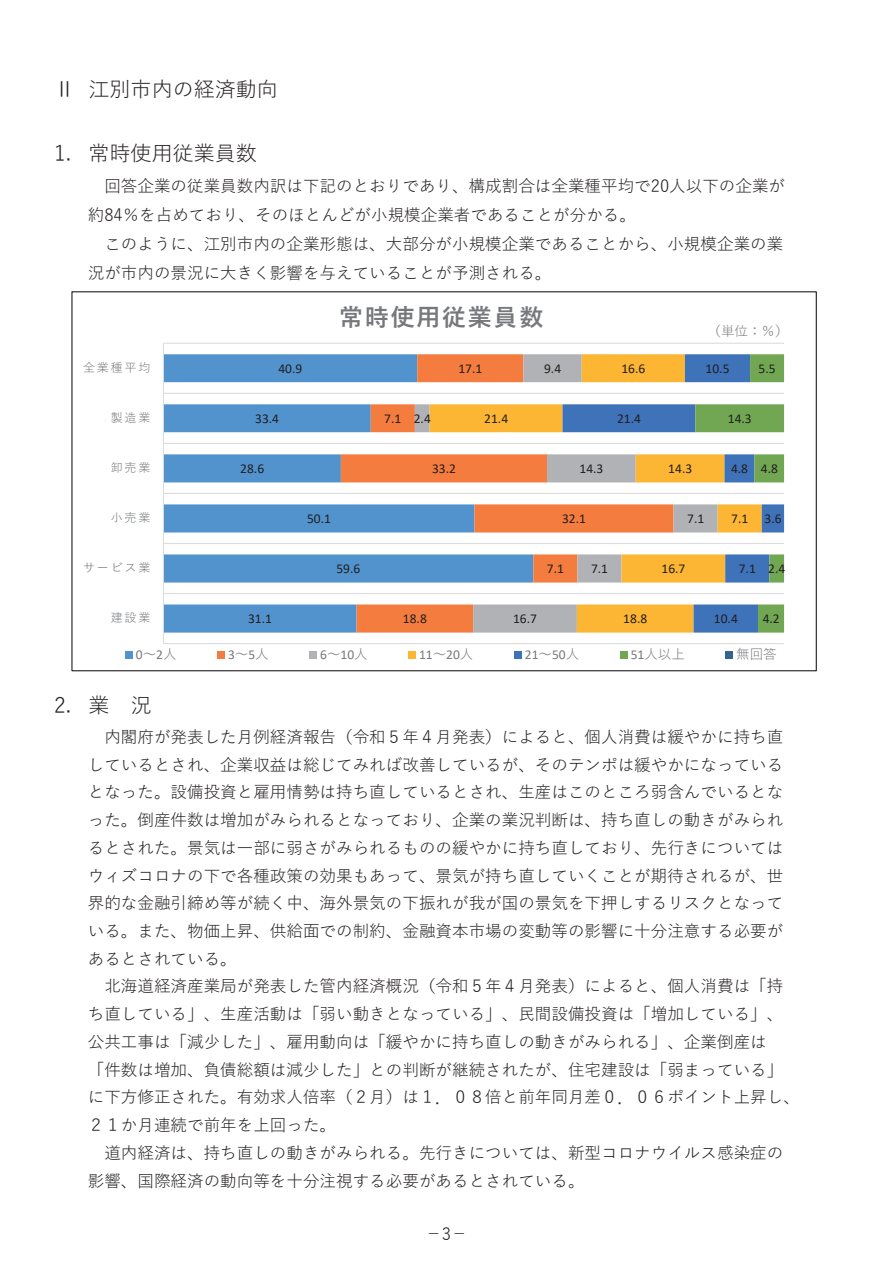
<style>
.page{position:relative;width:893px;height:1263px;background:#fff}
.page>*{position:absolute;margin:0;border:0;box-sizing:border-box;transform-origin:0 0}
.t1{font:700 24px "Yu Gothic";letter-spacing:.075em;color:#76787b}
.t2{font:21px "Yu Gothic";color:#231f20}
.t3{font:16.5px/27.8px "Yu Gothic";color:#231f20}
.t4{font:13.5px "Calibri";color:#231f20}
.t5{font:13.5px "Calibri";color:#76787b}
.t6{font:13.5px "Yu Gothic";color:#76787b}
.t7{font:12px "Yu Gothic";letter-spacing:.15em;color:#76787b}
.s1{font-family:"Yu Gothic"}
.s2{font-family:"Calibri"}
</style>
<div class="page">
<hr style="left:163px;top:643px;width:621px;height:1px;background:#dcdddf">
<hr style="left:163px;top:343px;width:621px;height:1px;background:#dcdddf">
<svg style="left:164px;top:354px;width:177px;height:279px;fill:#5293ce"></svg>
<svg style="left:341px;top:354px;width:74px;height:279px"></svg>
<svg style="left:415px;top:354px;width:15px;height:279px"></svg>
<svg style="left:430px;top:354px;width:132px;height:279px"></svg>
<svg style="left:562px;top:354px;width:133px;height:279px"></svg>
<svg style="left:695px;top:354px;width:89px;height:279px"></svg>
<hr style="left:163px;top:343px;width:1px;height:301px;background:#dcdddf">
<div style="left:125px;top:652px;width:8px;height:7px;background:#5293ce"></div>
<div style="left:217px;top:652px;width:8px;height:7px;background:#f47c3f"></div>
<div style="left:310px;top:652px;width:7px;height:7px;background:#b1b2b6"></div>
<div style="left:408px;top:652px;width:8px;height:7px;background:#fcb634"></div>
<div style="left:514px;top:652px;width:8px;height:7px;background:#3e72b9"></div>
<div style="left:620px;top:652px;width:7px;height:7px;background:#71a753"></div>
<div style="left:726px;top:652px;width:7px;height:7px;background:#35638e"></div>
<p class="t2" style="left:54px;top:70px;width:225px">Ⅱ 江別市内の経済動向</p>
<p class="t2" style="left:54px;top:134px;width:204px">1. 常時使用従業員数</p>
<p class="t3" style="left:88px;top:170px;width:699px;line-height:28.8px">　回答企業の従業員数内訳は下記のとおりであり、構成割合は全業種平均で20人以下の企業が約84％を占めており、そのほとんどが小規模企業者であることが分かる。<br>　このように、江別市内の企業形態は、大部分が小規模企業であることから、小規模企業の業況が市内の景況に大きく影響を与えていることが予測される。</p>
<p class="t1" style="left:339px;top:304px;width:206px">常時使用従業員数</p>
<p class="t6" style="left:708px;top:318px;width:82px">（単位：％）</p>
<p class="t7" style="left:83px;top:356px;width:69px">全業種平均</p>
<p class="t4" style="left:278px;top:359px;width:25px">40.9</p>
<p class="t4" style="left:458px;top:359px;width:25px">17.1</p>
<p class="t4" style="left:544px;top:359px;width:19px">9.4</p>
<p class="t4" style="left:621px;top:359px;width:25px">16.6</p>
<p class="t4" style="left:706px;top:359px;width:25px">10.5</p>
<p class="t4" style="left:759px;top:359px;width:19px">5.5</p>
<p class="t7" style="left:111px;top:406px;width:41px">製造業</p>
<p class="t4" style="left:255px;top:409px;width:25px">33.4</p>
<p class="t4" style="left:384px;top:409px;width:19px">7.1</p>
<p class="t4" style="left:414px;top:409px;width:19px">2.4</p>
<p class="t4" style="left:484px;top:409px;width:25px">21.4</p>
<p class="t4" style="left:617px;top:409px;width:25px">21.4</p>
<p class="t4" style="left:728px;top:409px;width:25px">14.3</p>
<p class="t7" style="left:111px;top:456px;width:41px">卸売業</p>
<p class="t4" style="left:240px;top:459px;width:25px">28.6</p>
<p class="t4" style="left:432px;top:459px;width:25px">33.2</p>
<p class="t4" style="left:579px;top:459px;width:25px">14.3</p>
<p class="t4" style="left:668px;top:459px;width:25px">14.3</p>
<p class="t4" style="left:731px;top:459px;width:19px">4.8</p>
<p class="t4" style="left:761px;top:459px;width:19px">4.8</p>
<p class="t7" style="left:111px;top:506px;width:41px">小売業</p>
<p class="t4" style="left:307px;top:509px;width:25px">50.1</p>
<p class="t4" style="left:562px;top:509px;width:25px">32.1</p>
<p class="t4" style="left:687px;top:509px;width:19px">7.1</p>
<p class="t4" style="left:731px;top:509px;width:19px">7.1</p>
<p class="t4" style="left:764px;top:509px;width:19px">3.6</p>
<p class="t7" style="left:83px;top:557px;width:69px">サービス業</p>
<p class="t4" style="left:336px;top:559px;width:25px">59.6</p>
<p class="t4" style="left:547px;top:559px;width:19px">7.1</p>
<p class="t4" style="left:591px;top:559px;width:19px">7.1</p>
<p class="t4" style="left:661px;top:559px;width:25px">16.7</p>
<p class="t4" style="left:739px;top:559px;width:19px">7.1</p>
<p class="t4" style="left:768px;top:559px;width:19px">2.4</p>
<p class="t7" style="left:111px;top:607px;width:41px">建設業</p>
<p class="t4" style="left:248px;top:609px;width:25px">31.1</p>
<p class="t4" style="left:403px;top:609px;width:25px">18.8</p>
<p class="t4" style="left:513px;top:609px;width:25px">16.7</p>
<p class="t4" style="left:623px;top:609px;width:25px">18.8</p>
<p class="t4" style="left:714px;top:609px;width:25px">10.4</p>
<p class="t4" style="left:763px;top:609px;width:19px">4.2</p>
<p class="t5" style="left:136px;top:645px;width:42px">0<span class="s1">～</span>2<span class="s1">人</span></p>
<p class="t5" style="left:228px;top:645px;width:42px">3<span class="s1">～</span>5<span class="s1">人</span></p>
<p class="t5" style="left:320px;top:645px;width:49px">6<span class="s1">～</span>10<span class="s1">人</span></p>
<p class="t5" style="left:419px;top:645px;width:56px">11<span class="s1">～</span>20<span class="s1">人</span></p>
<p class="t5" style="left:525px;top:645px;width:56px">21<span class="s1">～</span>50<span class="s1">人</span></p>
<p class="t6" style="left:631px;top:642px;width:56px"><span class="s2">51</span>人以上</p>
<p class="t6" style="left:736px;top:642px;width:42px">無回答</p>
<p class="t2" style="left:54px;top:686px;width:99px">2. 業　況</p>
<p class="t3" style="left:88px;top:721px;width:714px">　内閣府が発表した月例経済報告（令和５年４月発表）によると、個人消費は緩やかに持ち直しているとされ、企業収益は総じてみれば改善しているが、そのテンポは緩やかになっているとなった。設備投資と雇用情勢は持ち直しているとされ、生産はこのところ弱含んでいるとなった。倒産件数は増加がみられるとなっており、企業の業況判断は、持ち直しの動きがみられるとされた。景気は一部に弱さがみられるものの緩やかに持ち直しており、先行きについてはウィズコロナの下で各種政策の効果もあって、景気が持ち直していくことが期待されるが、世界的な金融引締め等が続く中、海外景気の下振れが我が国の景気を下押しするリスクとなっている。また、物価上昇、供給面での制約、金融資本市場の変動等の影響に十分注意する必要があるとされている。<br>　北海道経済産業局が発表した管内経済概況（令和５年４月発表）によると、個人消費は「持ち直している」、生産活動は「弱い動きとなっている」、民間設備投資は「増加している」、公共工事は「減少した」、雇用動向は「緩やかに持ち直しの動きがみられる」、企業倒産は<br>「件数は増加、負債総額は減少した」との判断が継続されたが、住宅建設は「弱まっている」に下方修正された。有効求人倍率（２月）は１．０８倍と前年同月差０．０６ポイント上昇し、２１か月連続で前年を上回った。<br>　道内経済は、持ち直しの動きがみられる。先行きについては、新型コロナウイルス感染症の影響、国際経済の動向等を十分注視する必要があるとされている。</p>
<p class="t3" style="left:425px;top:1218px;width:44px">－3－</p>
</div>
